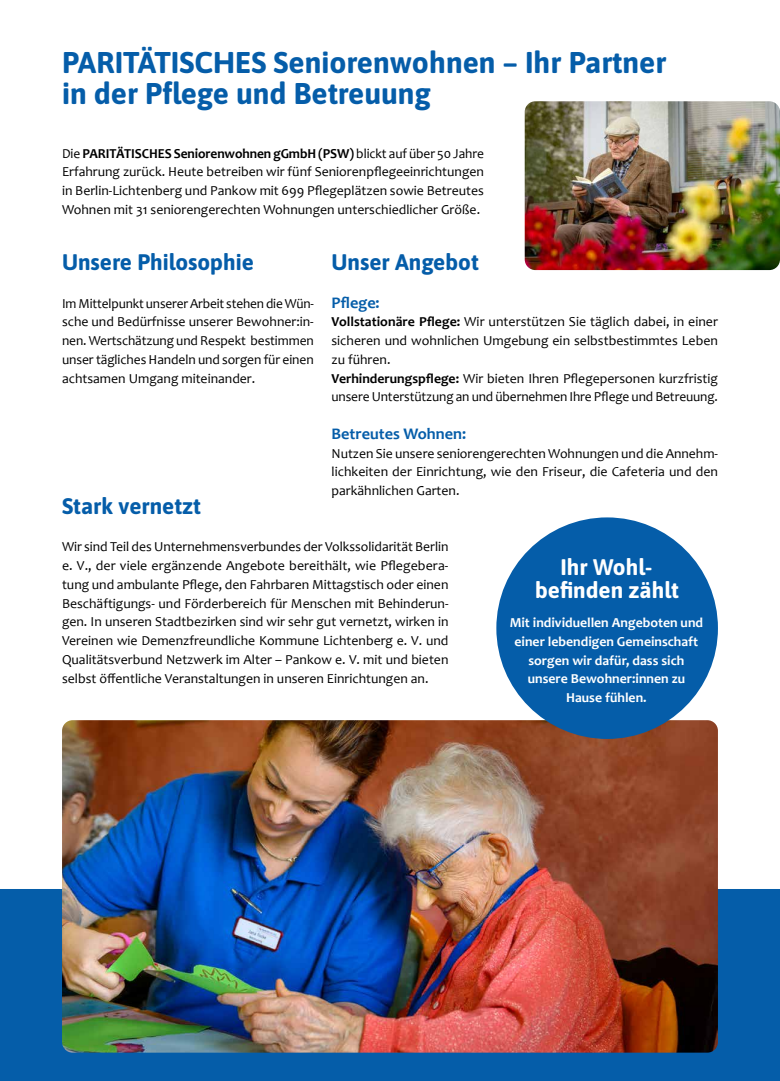
<style>
.page{position:relative;width:780px;height:1081px;background:#fff}
.page>*{position:absolute;margin:0;border:0;box-sizing:border-box;transform-origin:0 0}
.t1{font:700 30px/31.2px "Asap";color:#055da9}
.t2{font:700 22.5px "Asap";color:#055da9}
.t3{font:700 22.5px/22.5px "Asap";color:#fff;text-align:center}
.t4{font:700 16.25px "Candara";color:#055da9}
.t5{font:13.75px/18.8px "Candara";color:#000;text-align:justify}
.t6{font:700 13.75px/18.8px "Candara";color:#fff;text-align:center}
.s1{font-weight:700}
</style>
<div class="page">
<div style="left:0;top:889px;width:780px;height:192px;background:#055da9"></div>
<img style="left:779px;top:889px;width:1px;height:163px">
<img style="left:62px;top:720px;width:656px;height:332px">
<div style="left:496px;top:517px;width:222px;height:222px;background:#055da9;border-radius:50%"></div>
<img style="left:524px;top:101px;width:256px;height:169px">
<h1 class="t1" style="left:62px;top:45px;width:605px">PARITÄTISCHES Seniorenwohnen – Ihr Partner in der Pflege und Betreuung</h1>
<p class="t5" style="left:62px;top:144px;width:423px">Die <span class="s1">PARITÄTISCHES Seniorenwohnen gGmbH (PSW)</span> blickt auf über 50 Jahre Erfahrung zurück. Heute betreiben wir fünf Seniorenpflegeeinrichtungen in Berlin-Lichtenberg und Pankow mit 699 Pflegeplätzen sowie Betreutes Wohnen mit 31 seniorengerechten Wohnungen unterschiedlicher Größe.</p>
<h2 class="t2" style="left:62px;top:246px;width:193px">Unsere Philosophie</h2>
<p class="t5" style="left:62px;top:294px;width:253px">Im Mittelpunkt unserer Arbeit stehen die Wün&shy;sche und Bedürfnisse unserer Bewohner:in&shy;nen. Wertschätzung und Respekt bestimmen unser tägliches Handeln und sorgen für einen achtsamen Umgang miteinander.</p>
<h2 class="t2" style="left:331px;top:246px;width:149px">Unser Angebot</h2>
<p class="t4" style="left:331px;top:292px;width:50px">Pflege:</p>
<p class="t5" style="left:331px;top:312px;width:388px;text-align:left"><span class="s1">Vollstationäre Pflege:</span> Wir unterstützen Sie täglich dabei, in einer sicheren und wohnlichen Umgebung ein selbstbestimmtes Leben zu führen.<br><span class="s1">Verhinderungspflege:</span> Wir bieten Ihren Pflegepersonen kurzfristig unsere Unterstützung an und übernehmen Ihre Pflege und Betreuung.</p>
<p class="t4" style="left:331px;top:423px;width:136px">Betreutes Wohnen:</p>
<p class="t5" style="left:331px;top:444px;width:388px">Nutzen Sie unsere seniorengerechten Wohnungen und die Annehm&shy;lichkeiten der Einrichtung, wie den Friseur, die Cafeteria und den parkähnlichen Garten.</p>
<h2 class="t2" style="left:62px;top:490px;width:140px">Stark vernetzt</h2>
<p class="t5" style="left:62px;top:537px;width:388px">Wir sind Teil des Unternehmensverbundes der Volkssolidarität Berlin e. V., der viele ergänzende Angebote bereithält, wie Pflegebera&shy;tung und ambulante Pflege, den Fahrbaren Mittagstisch oder einen Beschäftigungs- und Förderbereich für Menschen mit Behinderun&shy;gen. In unseren Stadtbezirken sind wir sehr gut vernetzt, wirken in Vereinen wie Demenzfreundliche Kommune Lichtenberg e. V. und Qualitätsverbund Netzwerk im Alter – Pankow e. V. mit und bieten selbst öffentliche Veranstaltungen in unseren Einrichtungen an.</p>
<h2 class="t3" style="left:535px;top:555px;width:145px">Ihr Wohl&shy;befinden zählt</h2>
<p class="t6" style="left:509px;top:613px;width:195px">Mit individuellen Angeboten und einer lebendigen Gemeinschaft sorgen wir dafür, dass sich unsere Bewohner:innen zu<br>Hause fühlen.</p>
</div>
